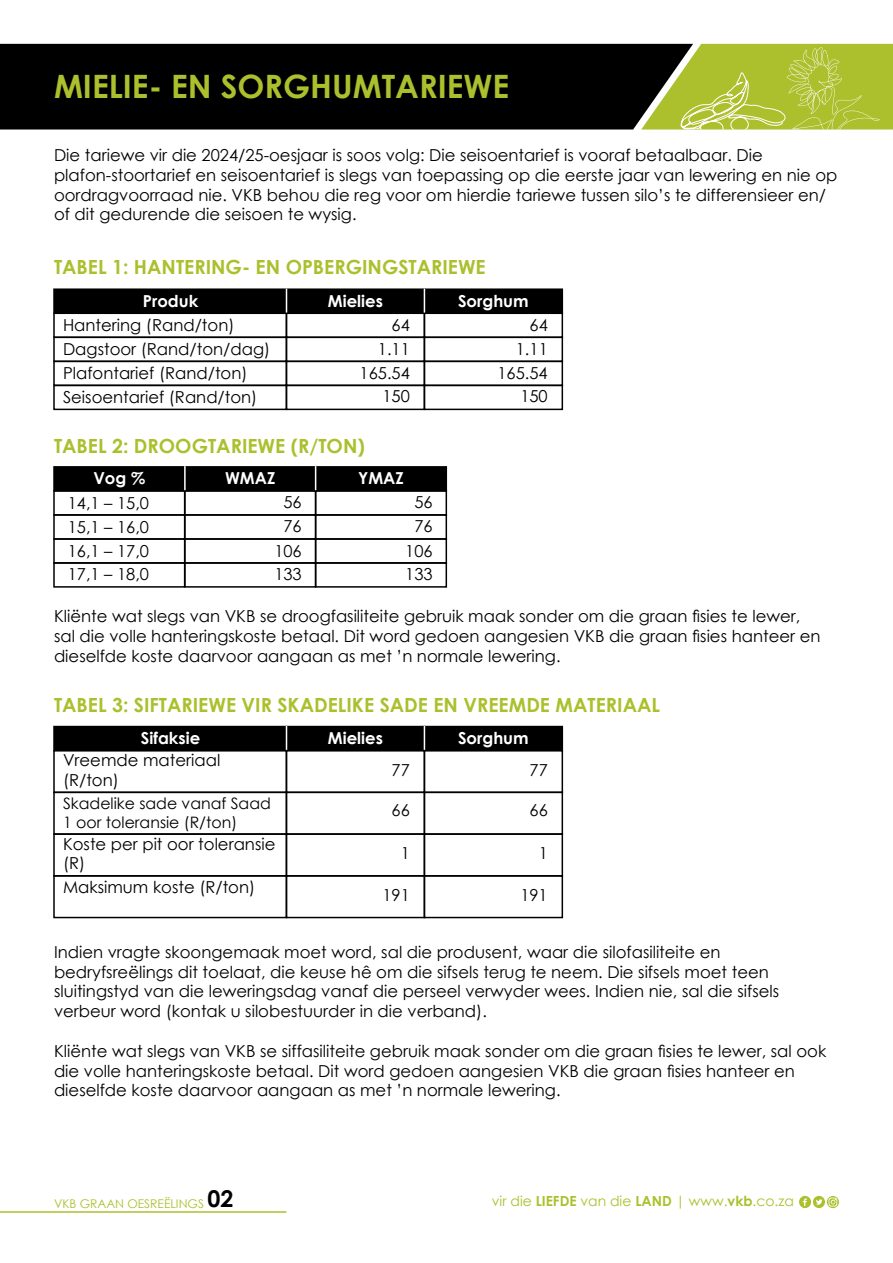
<style>
.page{position:relative;width:893px;height:1263px;background:#fff}
.page>*{position:absolute;margin:0;border:0;box-sizing:border-box;transform-origin:0 0}
.t1{font:700 32.25px "Century Gothic";color:#abc02c}
.t2{font:700 23.25px "Century Gothic";color:#000}
.t3{font:700 19.5px "Century Gothic";color:#abc02c}
.t4{font:16.5px/19.8px "Century Gothic";color:#000}
.t5{font:700 16.5px "Century Gothic";color:#fff}
.t6{font:16.5px "Century Gothic Pro";color:#000}
.t7{font:15.75px/18.9px "Century Gothic";color:#000}
.t8{font:13.95px "Century Gothic";color:#abc02c}
.t9{font:12px "Century Gothic";color:#abc02c}
.s1{font-weight:700}
</style>
<div class="page">
<div style="left:0;top:44px;width:641px;height:86px;background:#000"></div>
<svg style="left:641px;top:44px;width:252px;height:86px;background:#a3b43b"></svg>
<div style="left:424px;top:833px;width:139px;height:44px;border:2px solid #000"></div>
<div style="left:286px;top:791px;width:139px;height:44px;border:2px solid #000"></div>
<div style="left:424px;top:791px;width:139px;height:44px;border:2px solid #000"></div>
<div style="left:286px;top:875px;width:139px;height:43px;border:2px solid #000"></div>
<div style="left:424px;top:875px;width:139px;height:43px;border:2px solid #000"></div>
<div style="left:286px;top:726px;width:138px;height:24px;background:#000"></div>
<div style="left:286px;top:726px;width:139px;height:25px;border:2px solid #000"></div>
<div style="left:424px;top:726px;width:138px;height:24px;background:#000"></div>
<div style="left:424px;top:726px;width:139px;height:25px;border:2px solid #000"></div>
<svg style="left:424px;top:726px;width:1px;height:24px"></svg>
<div style="left:184px;top:562px;width:132px;height:26px;border:2px solid #000"></div>
<div style="left:315px;top:562px;width:132px;height:26px;border:2px solid #000"></div>
<div style="left:184px;top:514px;width:132px;height:26px;border:2px solid #000"></div>
<div style="left:315px;top:514px;width:132px;height:26px;border:2px solid #000"></div>
<div style="left:184px;top:538px;width:132px;height:26px;border:2px solid #000"></div>
<div style="left:315px;top:538px;width:132px;height:26px;border:2px solid #000"></div>
<div style="left:185px;top:467px;width:130px;height:24px;background:#000"></div>
<div style="left:184px;top:466px;width:132px;height:26px;border:2px solid #000"></div>
<div style="left:316px;top:467px;width:130px;height:24px;background:#000"></div>
<div style="left:315px;top:466px;width:132px;height:26px;border:2px solid #000"></div>
<svg style="left:315px;top:466px;width:1px;height:24px"></svg>
<div style="left:286px;top:337px;width:139px;height:25px;border:2px solid #000"></div>
<div style="left:424px;top:337px;width:139px;height:25px;border:2px solid #000"></div>
<div style="left:286px;top:361px;width:139px;height:25px;border:2px solid #000"></div>
<div style="left:286px;top:385px;width:139px;height:25px;border:2px solid #000"></div>
<div style="left:424px;top:361px;width:139px;height:25px;border:2px solid #000"></div>
<div style="left:424px;top:385px;width:139px;height:25px;border:2px solid #000"></div>
<div style="left:286px;top:289px;width:138px;height:24px;background:#000"></div>
<div style="left:286px;top:288px;width:139px;height:26px;border:2px solid #000"></div>
<div style="left:424px;top:289px;width:138px;height:24px;background:#000"></div>
<div style="left:424px;top:288px;width:139px;height:26px;border:2px solid #000"></div>
<svg style="left:424px;top:288px;width:1px;height:25px"></svg>
<svg style="left:799px;top:1195px;width:40px;height:13px"></svg>
<div style="left:53px;top:791px;width:234px;height:44px;border:2px solid #000"></div>
<div style="left:53px;top:875px;width:234px;height:43px;border:2px solid #000"></div>
<div style="left:53px;top:562px;width:132px;height:26px;border:2px solid #000"></div>
<div style="left:53px;top:337px;width:234px;height:25px;border:2px solid #000"></div>
<div style="left:53px;top:514px;width:132px;height:26px;border:2px solid #000"></div>
<div style="left:53px;top:361px;width:234px;height:25px;border:2px solid #000"></div>
<div style="left:53px;top:385px;width:234px;height:25px;border:2px solid #000"></div>
<div style="left:53px;top:538px;width:132px;height:26px;border:2px solid #000"></div>
<div style="left:54px;top:289px;width:232px;height:24px;background:#000"></div>
<div style="left:53px;top:288px;width:234px;height:26px;border:2px solid #000"></div>
<svg style="left:286px;top:288px;width:1px;height:25px"></svg>
<div style="left:54px;top:726px;width:232px;height:24px;background:#000"></div>
<div style="left:53px;top:726px;width:234px;height:25px;border:2px solid #000"></div>
<svg style="left:286px;top:726px;width:1px;height:24px"></svg>
<div style="left:54px;top:467px;width:131px;height:24px;background:#000"></div>
<div style="left:53px;top:466px;width:132px;height:26px;border:2px solid #000"></div>
<hr style="left:184px;top:466px;width:2px;height:24px;background:#fff">
<hr style="left:0;top:1211px;width:286px;height:2px;background:#abc02c">
<h1 class="t1" style="left:54px;top:62px;width:457px">MIELIE- EN SORGHUMTARIEWE</h1>
<p class="t4" style="left:54px;top:145px;width:785px">Die tariewe vir die 2024/25-oesjaar is soos volg: Die seisoentarief is vooraf betaalbaar. Die plafon-stoortarief en seisoentarief is slegs van toepassing op die eerste jaar van lewering en nie op oordragvoorraad nie. VKB behou die reg voor om hierdie tariewe tussen silo’s te differensieer en/ of dit gedurende die seisoen te wysig.</p>
<p class="t3" style="left:54px;top:252px;width:433px">TABEL 1: HANTERING- EN OPBERGINGSTARIEWE</p>
<p class="t5" style="left:143px;top:288px;width:57px">Produk</p>
<p class="t5" style="left:328px;top:288px;width:57px">Mielies</p>
<p class="t5" style="left:458px;top:288px;width:72px">Sorghum</p>
<p class="t4" style="left:63px;top:315px;width:173px">Hantering (Rand/ton)</p>
<p class="t4" style="left:63px;top:339px;width:209px">Dagstoor (Rand/ton/dag)</p>
<p class="t4" style="left:63px;top:361px;width:196px;line-height:24px">Plafontarief (Rand/ton)<br>Seisoentarief (Rand/ton)</p>
<p class="t4" style="left:392px;top:315px;width:20px">64</p>
<p class="t4" style="left:529px;top:315px;width:20px">64</p>
<p class="t4" style="left:378px;top:339px;width:33px">1.11</p>
<p class="t4" style="left:516px;top:339px;width:33px">1.11</p>
<p class="t4" style="left:360px;top:363px;width:52px">165.54</p>
<p class="t6" style="left:382px;top:386px;width:29px">150</p>
<p class="t4" style="left:497px;top:363px;width:52px">165.54</p>
<p class="t6" style="left:520px;top:386px;width:29px">150</p>
<p class="t3" style="left:54px;top:431px;width:312px">TABEL 2: DROOGTARIEWE (R/TON)</p>
<p class="t5" style="left:93px;top:466px;width:53px">Vog %</p>
<p class="t5" style="left:225px;top:466px;width:52px">WMAZ</p>
<p class="t5" style="left:358px;top:466px;width:47px">YMAZ</p>
<p class="t4" style="left:68px;top:492px;width:83px">14,1 – 15,0</p>
<p class="t4" style="left:283px;top:492px;width:20px">56</p>
<p class="t4" style="left:414px;top:492px;width:20px">56</p>
<p class="t4" style="left:68px;top:516px;width:83px">15,1 – 16,0</p>
<p class="t4" style="left:68px;top:538px;width:83px;line-height:23.9px">16,1 – 17,0<br>17,1 – 18,0</p>
<p class="t4" style="left:283px;top:516px;width:20px">76</p>
<p class="t4" style="left:414px;top:516px;width:20px">76</p>
<p class="t4" style="left:274px;top:540px;width:29px">106</p>
<p class="t4" style="left:405px;top:540px;width:29px">106</p>
<p class="t4" style="left:274px;top:564px;width:29px">133</p>
<p class="t4" style="left:405px;top:564px;width:29px">133</p>
<p class="t4" style="left:54px;top:606px;width:768px">Kliënte wat slegs van VKB se droogfasiliteite gebruik maak sonder om die graan fisies te lewer, sal die volle hanteringskoste betaal. Dit word gedoen aangesien VKB die graan fisies hanteer en dieselfde koste daarvoor aangaan as met ’n normale lewering.</p>
<p class="t3" style="left:54px;top:690px;width:608px">TABEL 3: SIFTARIEWE VIR SKADELIKE SADE EN VREEMDE MATERIAAL</p>
<p class="t5" style="left:141px;top:725px;width:61px">Sifaksie</p>
<p class="t4" style="left:63px;top:750px;width:159px">Vreemde materiaal (R/ton)</p>
<p class="t7" style="left:63px;top:793px;width:209px">Skadelike sade vanaf Saad<br>1 oor toleransie (R/ton)</p>
<p class="t4" style="left:63px;top:833px;width:214px">Koste per pit oor toleransie (R)</p>
<p class="t4" style="left:63px;top:877px;width:194px">Maksimum koste (R/ton)</p>
<p class="t5" style="left:328px;top:725px;width:57px">Mielies</p>
<p class="t5" style="left:458px;top:725px;width:72px">Sorghum</p>
<p class="t4" style="left:392px;top:760px;width:20px">77</p>
<p class="t4" style="left:529px;top:760px;width:20px">77</p>
<p class="t4" style="left:392px;top:800px;width:20px">66</p>
<p class="t4" style="left:529px;top:800px;width:20px">66</p>
<p class="t4" style="left:401px;top:843px;width:11px">1</p>
<p class="t4" style="left:539px;top:843px;width:11px">1</p>
<p class="t4" style="left:382px;top:885px;width:29px">191</p>
<p class="t4" style="left:520px;top:885px;width:29px">191</p>
<p class="t4" style="left:54px;top:942px;width:727px">Indien vragte skoongemaak moet word, sal die produsent, waar die silofasiliteite en bedryfsreëlings dit toelaat, die keuse hê om die sifsels terug te neem. Die sifsels moet teen sluitingstyd van die leweringsdag vanaf die perseel verwyder wees. Indien nie, sal die sifsels verbeur word (kontak u silobestuurder in die verband).</p>
<p class="t4" style="left:54px;top:1041px;width:774px">Kliënte wat slegs van VKB se siffasiliteite gebruik maak sonder om die graan fisies te lewer, sal ook die volle hanteringskoste betaal. Dit word gedoen aangesien VKB die graan fisies hanteer en dieselfde koste daarvoor aangaan as met ’n normale lewering.</p>
<h2 class="t2" style="left:207px;top:1181px;width:27px">02</h2>
<p class="t9" style="left:54px;top:1195px;width:151px">VKB GRAAN OESREËLINGS</p>
<p class="t8" style="left:492px;top:1191px;width:303px">vir die <span class="s1">LIEFDE</span> van die <span class="s1">LAND</span> | www.<span class="s1">vkb</span>.co.za</p>
</div>
